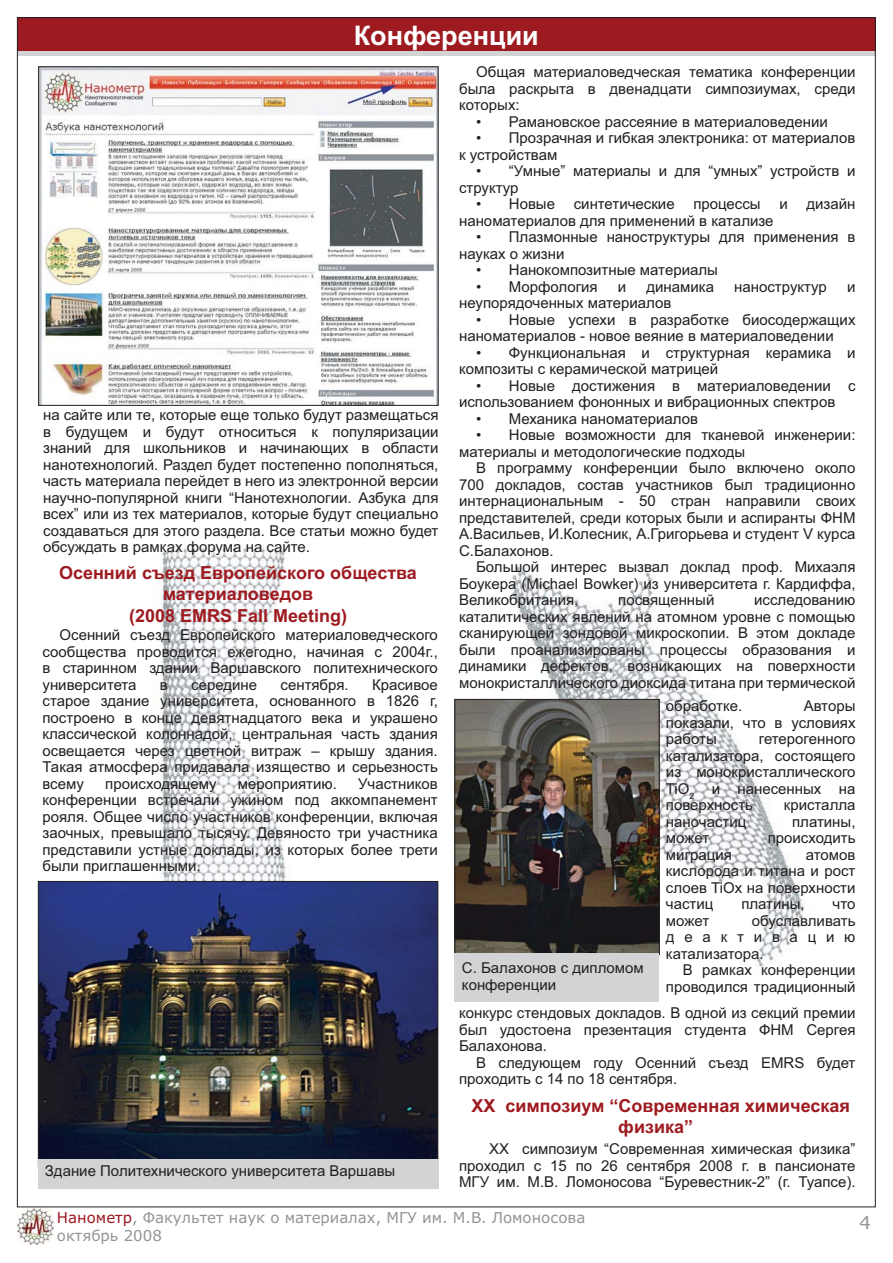
<style>
.page{position:relative;width:893px;height:1263px;background:#fff}
.page>*{position:absolute;margin:0;border:0;box-sizing:border-box;transform-origin:0 0}
.t1{font:700 27px "Arial";color:#fff}
.t2{font:700 18px/21.6px "Arial";color:#9e1a21;text-align:center}
.t3{font:18px "Verdana";color:#939598}
.t4{font:15px/16.5px "Arial";color:#231f20;text-align:justify}
.t5{font:15px/18px "Verdana";color:#939598}
.s1{color:#9e1a21}
</style>
<div class="page">
<img style="left:133px;top:547px;width:200px;height:334px">
<img style="left:506px;top:566px;width:298px;height:401px">
<img style="left:40px;top:68px;width:396px;height:336px">
<div style="left:38px;top:66px;width:400px;height:340px;border:1px solid #231f20"></div>
<img style="left:17px;top:1207px;width:37px;height:38px">
<div style="left:17px;top:17px;width:859px;height:34px;background:#9e1a21"></div>
<div style="left:17px;top:51px;width:859px;height:5px;background:#d1d3d4"></div>
<img style="left:40px;top:883px;width:396px;height:277px">
<div style="left:38px;top:1160px;width:401px;height:29px;background:#d1d3d4"></div>
<img style="left:456px;top:701px;width:202px;height:252px">
<div style="left:454px;top:699px;width:206px;height:256px;border:1px solid #231f20"></div>
<div style="left:455px;top:954px;width:204px;height:48px;background:#d1d3d4"></div>
<h1 class="t1" style="left:354px;top:20px;width:187px">Конференции</h1>
<p class="t4" style="left:43px;top:408px;width:397px">на сайте или те, которые еще только будут размещаться в будущем и будут относиться к популяризации знаний для школьников и начинающих в области нанотехнологий. Раздел будет постепенно пополняться, часть материала перейдет в него из электронной версии научно-популярной книги “Нанотехнологии. Азбука для всех” или из тех материалов, которые будут специально создаваться для этого раздела. Все статьи можно будет обсуждать в рамках форума на сайте.</p>
<p class="t2" style="left:59px;top:562px;width:359px">Осенний съезд Европейского общества материаловедов<br>(2008 EMRS Fall Meeting)</p>
<p class="t4" style="left:43px;top:628px;width:397px;text-indent:17px">Осенний съезд Европейского материаловедческого сообщества проводится ежегодно, начиная с 2004г., в старинном здании Варшавского политехнического университета</p>
<p class="t4" style="left:160px;top:678px;width:9px">в</p>
<p class="t4" style="left:191px;top:678px;width:67px">середине</p>
<p class="t4" style="left:281px;top:678px;width:70px">сентября.</p>
<p class="t4" style="left:43px;top:678px;width:397px;text-indent:330px">Красивое старое здание университета, основанного в 1826 г, построено в конце девятнадцатого века и украшено классической колоннадой, центральная часть здания освещается через цветной витраж – крышу здания.<br>Такая атмосфера придавала изящество и серьезность всему</p>
<p class="t4" style="left:43px;top:777px;width:397px;text-indent:316px">Участников конференции встречали ужином под аккомпанемент рояля. Общее число участников конференции, включая заочных, превышало тысячу. Девяносто три участника представили устные доклады, из которых более трети были приглашенными.</p>
<p class="t4" style="left:105px;top:777px;width:113px">происходящему</p>
<p class="t4" style="left:238px;top:777px;width:100px">мероприятию.</p>
<p class="t4" style="left:45px;top:1164px;width:352px">Здание Политехнического университета Варшавы</p>
<p class="t4" style="left:459px;top:65px;width:398px;text-indent:17px">Общая материаловедческая тематика конференции была раскрыта в двенадцати симпозиумах, среди которых:</p>
<p class="t4" style="left:476px;top:115px;width:353px">• Рамановское рассеяние в материаловедении</p>
<p class="t4" style="left:459px;top:131px;width:398px;text-indent:17px">• Прозрачная и гибкая электроника: от материалов к устройствам</p>
<p class="t4" style="left:459px;top:164px;width:398px;text-indent:17px">• “Умные” материалы и для “умных” устройств и структур</p>
<p class="t4" style="left:459px;top:197px;width:398px;text-indent:17px">• Новые синтетические процессы и дизайн наноматериалов для применений в катализе</p>
<p class="t4" style="left:459px;top:230px;width:398px;text-indent:17px">• Плазмонные наноструктуры для применения в науках о жизни</p>
<p class="t4" style="left:476px;top:263px;width:243px">• Нанокомпозитные материалы</p>
<p class="t4" style="left:476px;top:280px;width:123px">• Морфология</p>
<p class="t4" style="left:618px;top:280px;width:10px">и</p>
<p class="t4" style="left:646px;top:280px;width:69px">динамика</p>
<p class="t4" style="left:734px;top:280px;width:94px">наноструктур</p>
<p class="t4" style="left:847px;top:280px;width:10px">и</p>
<p class="t4" style="left:459px;top:296px;width:214px">неупорядоченных материалов</p>
<p class="t4" style="left:459px;top:313px;width:398px;text-indent:17px">• Новые успехи в разработке биосодержащих наноматериалов - новое веяние в материаловедении</p>
<p class="t4" style="left:459px;top:346px;width:398px;text-indent:17px">• Функциональная и структурная керамика и композиты с керамической матрицей</p>
<p class="t4" style="left:459px;top:379px;width:398px;text-indent:17px">• Новые достижения в материаловедении с использованием фононных и вибрационных спектров</p>
<p class="t4" style="left:476px;top:412px;width:223px">• Механика наноматериалов</p>
<p class="t4" style="left:459px;top:428px;width:398px;text-indent:17px">• Новые возможности для тканевой инженерии: материалы и методологические подходы</p>
<p class="t4" style="left:459px;top:461px;width:398px;text-indent:17px">В программу конференции было включено около 700 докладов, состав участников был традиционно интернациональным - 50 стран направили своих представителей, среди которых были и аспиранты ФНМ А.Васильев, И.Колесник, А.Григорьева и студент V курса С.Балахонов.</p>
<p class="t4" style="left:459px;top:560px;width:398px;text-indent:17px">Большой интерес вызвал доклад проф. Михаэля Боукера (Michael Bowker) из университета г. Кардиффа, Великобритания,</p>
<p class="t4" style="left:618px;top:593px;width:98px">посвященный</p>
<p class="t4" style="left:459px;top:593px;width:398px;text-indent:295px">исследованию каталитических явлений на атомном уровне с помощью сканирующей зондовой микроскопии. В этом докладе были проанализированы процессы образования и динамики дефектов, возникающих на поверхности монокристаллического диоксида титана при термической</p>
<p class="t4" style="left:666px;top:699px;width:78px">обработке.</p>
<p class="t4" style="left:666px;top:699px;width:191px;text-indent:138px">Авторы показали, что в условиях работы</p>
<p class="t4" style="left:666px;top:732px;width:191px;text-indent:93px">гетерогенного катализатора, состоящего из монокристаллического TiO<sub>2</sub> и нанесенных на поверхность</p>
<p class="t4" style="left:784px;top:798px;width:73px">кристалла</p>
<p class="t4" style="left:666px;top:815px;width:82px">наночастиц</p>
<p class="t4" style="left:792px;top:815px;width:65px">платины,</p>
<p class="t4" style="left:666px;top:831px;width:45px">может</p>
<p class="t4" style="left:768px;top:831px;width:89px">происходить</p>
<p class="t4" style="left:666px;top:848px;width:67px">миграция</p>
<p class="t4" style="left:666px;top:848px;width:191px;text-indent:140px">атомов кислорода и титана и рост слоев TiOx на поверхности частиц</p>
<p class="t4" style="left:741px;top:897px;width:65px">платины,</p>
<p class="t4" style="left:832px;top:897px;width:24px">что</p>
<p class="t4" style="left:666px;top:914px;width:191px;text-indent:86px">обуславливать деактивацию катализатора.</p>
<p class="t4" style="left:666px;top:963px;width:191px;text-align:right">В рамках конференции проводился традиционный</p>
<p class="t4" style="left:459px;top:1006px;width:398px">конкурс стендовых докладов. В одной из секций премии был удостоена презентация студента ФНМ Сергея Балахонова.</p>
<p class="t4" style="left:459px;top:1056px;width:398px;text-indent:17px">В следующем году Осенний съезд EMRS будет проходить с 14 по 18 сентября.</p>
<p class="t4" style="left:666px;top:914px;width:45px">может</p>
<p class="t4" style="left:462px;top:961px;width:183px">С. Балахонов с дипломом конференции</p>
<p class="t2" style="left:471px;top:1095px;width:380px">XX симпозиум “Современная химическая физика”</p>
<p class="t4" style="left:459px;top:1142px;width:398px;text-indent:30px">XX симпозиум “Современная химическая физика” проходил с 15 по 26 сентября 2008 г. в пансионате МГУ им. М.В. Ломоносова “Буревестник-2” (г. Туапсе).</p>
<p class="t5" style="left:57px;top:1209px;width:530px"><span class="s1">Нанометр</span>, Факультет наук о материалах, МГУ им. М.В. Ломоносова октябрь 2008</p>
<p class="t3" style="left:859px;top:1212px;width:13px">4</p>
</div>
